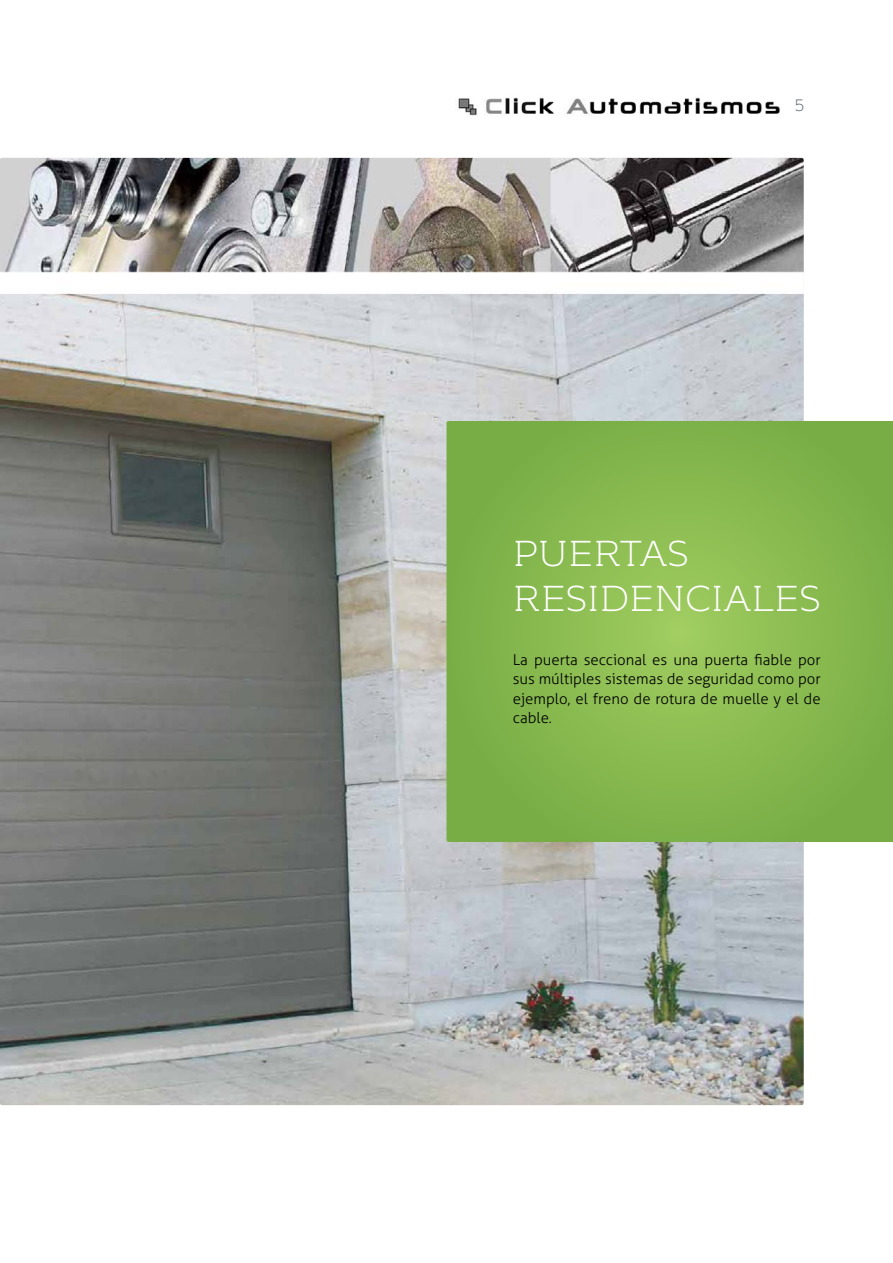
<style>
.page{position:relative;width:893px;height:1263px;background:#fff}
.page>*{position:absolute;margin:0;border:0;box-sizing:border-box;transform-origin:0 0}
.t1{font:300 36px/45px "Kontrapunkt Bob";color:#fff}
.t2{font:300 16.5px "Kontrapunkt Bob";color:#606a70}
.t3{font:300 15px/19.5px "Aller";color:#000;text-align:justify}
</style>
<div class="page">
<img style="left:0;top:158px;width:804px;height:947px">
<svg style="left:446px;top:421px;width:447px;height:421px;background:#84b64d"></svg>
<img style="left:458px;top:97px;width:322px;height:19px">
<p class="t2" style="left:795px;top:97px;width:11px">5</p>
<h1 class="t1" style="left:513px;top:532px;width:310px">PUERTAS<br>RESIDENCIALES</h1>
<p class="t3" style="left:513px;top:650px;width:309px">La puerta seccional es una puerta fiable por sus múltiples sistemas de seguridad como por ejemplo, el freno de rotura de muelle y el de cable.</p>
</div>
